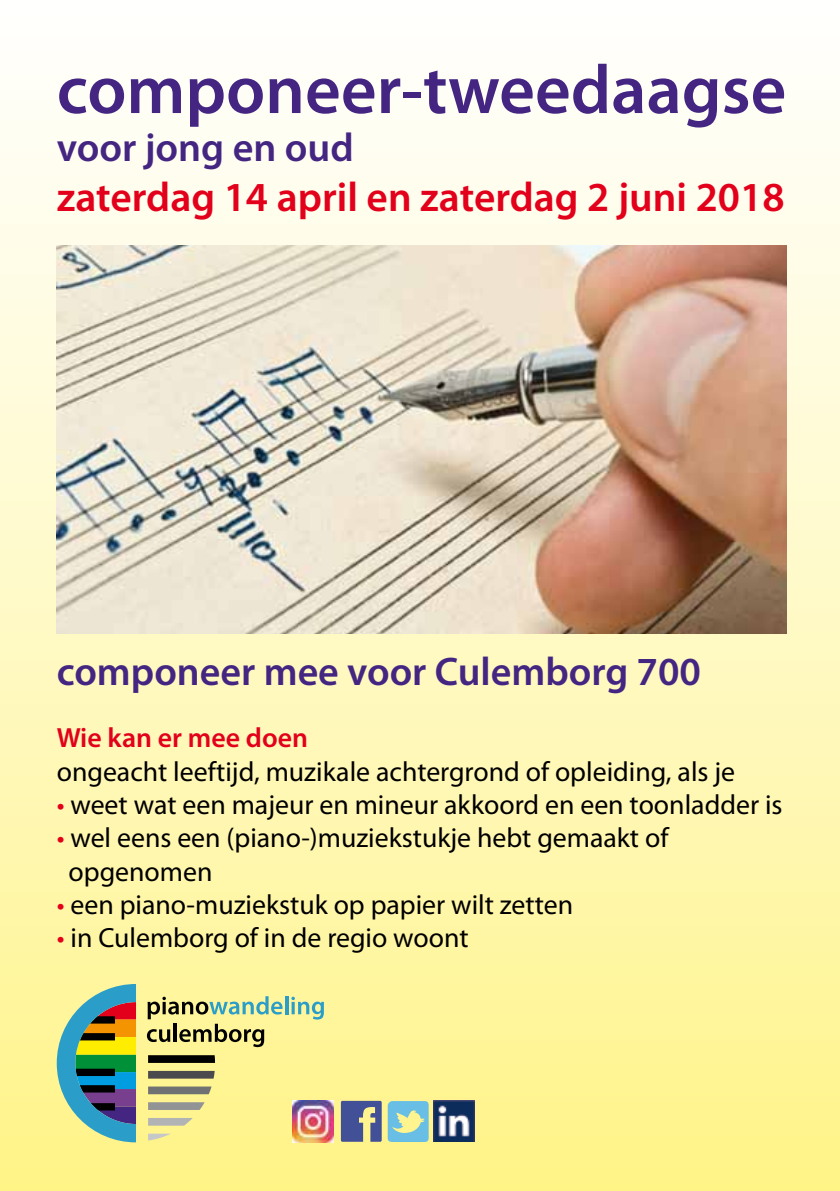
<style>
.page{position:relative;width:840px;height:1191px;background:#fff}
.page>*{position:absolute;margin:0;border:0;box-sizing:border-box;transform-origin:0 0}
.t1{font:600 69.4px "Myriad Pro";color:#442682}
.t2{font:600 41.4px "Myriad Pro";color:#e2001a}
.t3{font:600 40.2px "Myriad Pro";color:#442682}
.t4{font:600 40px "Myriad Pro";color:#442682}
.t5{font:27.8px/33.4px "Myriad Pro";color:#000}
.t6{font:600 27.8px "Myriad Pro";color:#e2001a}
.s1{color:#e2001a}
</style>
<div class="page">
<div style="left:0;top:0;width:839px;height:1191px;background:linear-gradient(to bottom,#fefeff,#fef38a)"></div>
<img style="left:433px;top:1101px;width:41px;height:40px">
<svg style="left:341px;top:1100px;width:40px;height:41px;background:#6a7295"></svg>
<svg style="left:387px;top:1101px;width:41px;height:41px;background:#8ecbcf"></svg>
<img style="left:292px;top:1100px;width:41px;height:42px">
<img style="left:57px;top:245px;width:728px;height:389px">
<svg style="left:57px;top:984px;width:79px;height:158px;background:#73987e"></svg>
<svg style="left:148px;top:1133px;width:23px;height:7px"></svg>
<svg style="left:148px;top:1118px;width:45px;height:7px"></svg>
<svg style="left:148px;top:1102px;width:56px;height:8px"></svg>
<svg style="left:148px;top:1086px;width:63px;height:8px"></svg>
<svg style="left:148px;top:1071px;width:66px;height:7px"></svg>
<svg style="left:148px;top:1055px;width:67px;height:8px"></svg>
<hr style="left:285px;top:996px;width:3px;height:18px;background:#2a9dc9">
<svg style="left:291px;top:996px;width:33px;height:23px"></svg>
<svg style="left:147px;top:996px;width:135px;height:51px;background:#c1c281"></svg>
<h1 class="t1" style="left:57px;top:46px;width:730px">componeer-tweedaagse</h1>
<h3 class="t3" style="left:57px;top:122px;width:298px">voor jong en oud</h3>
<h2 class="t2" style="left:57px;top:171px;width:729px">zaterdag 14 april en zaterdag 2 juni 2018</h2>
<h3 class="t4" style="left:57px;top:646px;width:645px">componeer mee voor Culemborg 700</h3>
<p class="t6" style="left:57px;top:720px;width:253px">Wie kan er mee doen</p>
<p class="t5" style="left:57px;top:754px;width:679px">ongeacht leeftijd, muzikale achtergrond of opleiding, als je</p>
<p class="t5" style="left:57px;top:787px;width:726px"><span class="s1">•</span> weet wat een majeur en mineur akkoord en een toonladder is</p>
<p class="t5" style="left:68px;top:821px;width:601px;text-indent:-12px"><span class="s1">•</span> wel eens een (piano-)muziekstukje hebt gemaakt of opgenomen</p>
<p class="t5" style="left:57px;top:887px;width:517px"><span class="s1">•</span> een piano-muziekstuk op papier wilt zetten</p>
<p class="t5" style="left:57px;top:921px;width:413px"><span class="s1">•</span> in Culemborg of in de regio woont</p>
</div>
